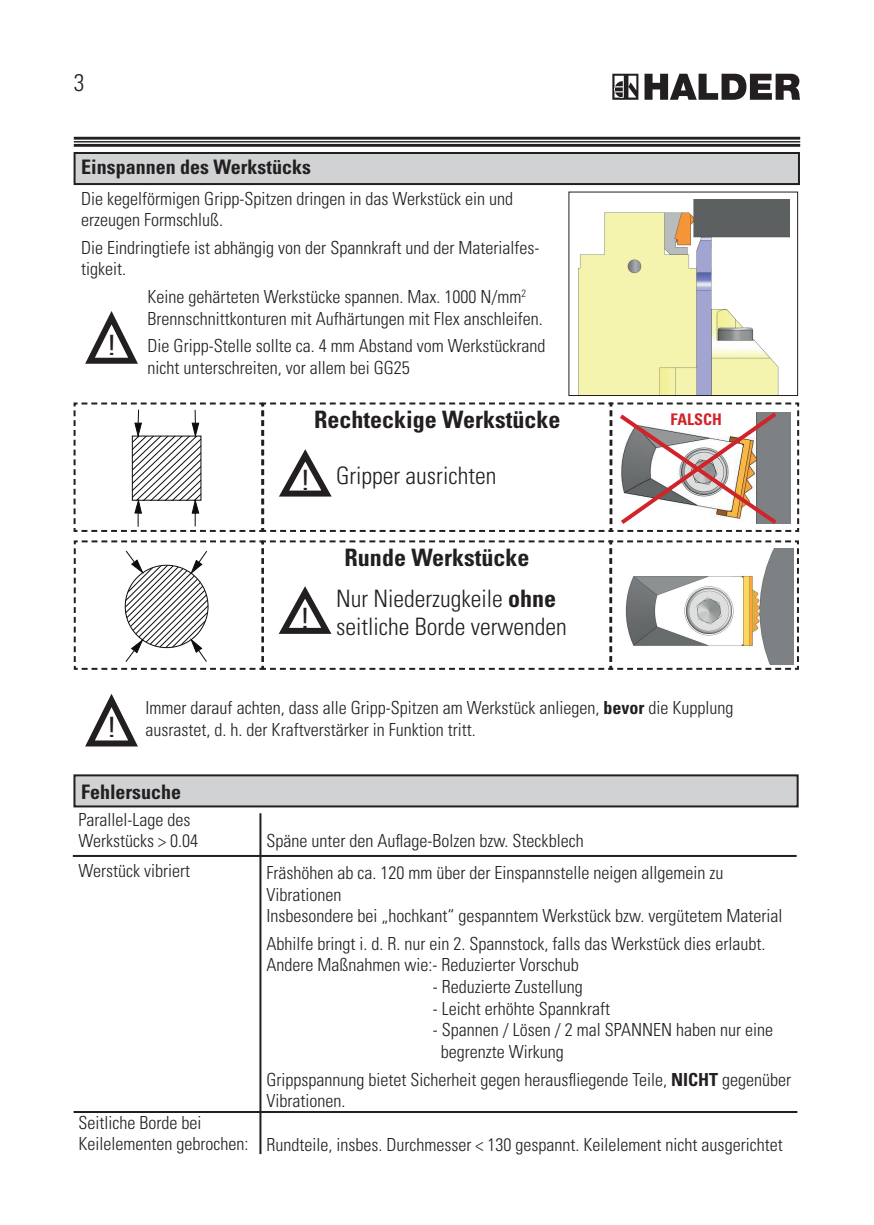
<style>
.page{position:relative;width:874px;height:1225px;background:#fff}
.page>*{position:absolute;margin:0;border:0;box-sizing:border-box;transform-origin:0 0}
.Überschriften{font:300 condensed 28px "Univers LT Std";color:#231f20;scale:1.5 1}
.t1{font:300 condensed 24px/28.8px "Univers LT Std";color:#231f20}
.t2{font:700 condensed 24px "Univers LT Std";color:#231f20}
.Überschriften-2{font:700 condensed 20px "Univers LT Std";color:#231f20}
.t3{font:300 condensed 18px/21.6px "Univers LT Std";color:#231f20}
.hauptüberschrift{font:700 condensed 16px "Univers LT Std";color:#d1232a}
.s1{font-weight:700}
</style>
<div class="page">
<hr style="left:74px;top:137px;width:725px;height:3px;background:#231f20">
<hr style="left:74px;top:141px;width:725px;height:1px;background:#231f20">
<hr style="left:74px;top:144px;width:725px;height:3px;background:#231f20">
<svg style="left:612px;top:74px;width:26px;height:26px"></svg>
<svg style="left:644px;top:74px;width:155px;height:26px"></svg>
<svg style="left:85px;top:311px;width:53px;height:53px"></svg>
<svg style="left:85px;top:694px;width:53px;height:53px"></svg>
<hr style="left:259px;top:813px;width:2px;height:341px;background:#231f20">
<div style="left:74px;top:153px;width:724px;height:31px;background:#d1d2d4"></div>
<div style="left:73px;top:152px;width:726px;height:33px;border:2px solid #231f20"></div>
<div style="left:74px;top:775px;width:723px;height:31px;background:#d1d2d4"></div>
<div style="left:73px;top:774px;width:725px;height:33px;border:2px solid #231f20"></div>
<img style="left:578px;top:200px;width:211px;height:194px">
<svg style="left:73px;top:540px;width:726px;height:130px"></svg>
<svg style="left:261px;top:540px;width:352px;height:130px"></svg>
<img style="left:624px;top:548px;width:168px;height:116px">
<hr style="left:73px;top:855px;width:723px;height:2px;background:#231f20">
<hr style="left:73px;top:1111px;width:724px;height:2px;background:#231f20">
<svg style="left:73px;top:402px;width:726px;height:130px"></svg>
<h2 class="t1" style="left:74px;top:68px;width:12px">3</h2>
<p class="Überschriften-2" style="left:81px;top:155px;width:231px">Einspannen des Werkstücks</p>
<p class="t3" style="left:81px;top:187px;width:433px">Die kegelförmigen Gripp-Spitzen dringen in das Werkstück ein und erzeugen Formschluß.</p>
<p class="t3" style="left:81px;top:237px;width:459px">Die Eindringtiefe ist abhängig von der Spannkraft und der Materialfes&shy;tigkeit.</p>
<p class="t3" style="left:147px;top:286px;width:380px">Keine gehärteten Werkstücke spannen. Max. 1000 N/mm<sup>2</sup></p>
<p class="t3" style="left:147px;top:307px;width:396px">Brennschnittkonturen mit Aufhärtungen mit Flex anschleifen.</p>
<p class="t3" style="left:147px;top:335px;width:399px">Die Gripp-Stelle sollte ca. 4 mm Abstand vom Werkstückrand nicht unterschreiten, vor allem bei GG25</p>
<p class="Überschriften" style="left:105px;top:328px;width:11px">!</p>
<p class="Überschriften" style="left:298px;top:464px;width:11px">!</p>
<p class="t2" style="left:314px;top:404px;width:248px">Rechteckige Werkstücke</p>
<p class="t1" style="left:336px;top:461px;width:161px">Gripper ausrichten</p>
<p class="Überschriften" style="left:298px;top:601px;width:11px">!</p>
<p class="t2" style="left:344px;top:542px;width:186px">Runde Werkstücke</p>
<p class="t1" style="left:336px;top:584px;width:232px">Nur Niederzugkeile <span class="s1">ohne </span>seitliche Borde verwenden</p>
<p class="hauptüberschrift" style="left:670px;top:410px;width:53px">FALSCH</p>
<p class="t3" style="left:145px;top:697px;width:589px">Immer darauf achten, dass alle Gripp-Spitzen am Werkstück anliegen, <span class="s1">bevor</span> die Kupplung</p>
<p class="Überschriften" style="left:105px;top:710px;width:11px">!</p>
<p class="t3" style="left:145px;top:718px;width:331px">ausrastet, d. h. der Kraftverstärker in Funktion tritt.</p>
<p class="Überschriften-2" style="left:81px;top:779px;width:101px">Fehlersuche</p>
<p class="t3" style="left:78px;top:808px;width:113px">Parallel-Lage des</p>
<p class="t3" style="left:78px;top:830px;width:121px">Werkstücks &gt; 0.04</p>
<p class="t3" style="left:78px;top:860px;width:113px">Werstück vibriert</p>
<p class="t3" style="left:78px;top:1111px;width:124px">Seitliche Borde bei</p>
<p class="t3" style="left:78px;top:1133px;width:171px">Keilelementen gebrochen:</p>
<p class="t3" style="left:266px;top:830px;width:318px">Späne unter den Auflage-Bolzen bzw. Steckblech</p>
<p class="t3" style="left:266px;top:862px;width:458px">Fräshöhen ab ca. 120 mm über der Einspannstelle neigen allgemein zu</p>
<p class="t3" style="left:266px;top:883px;width:76px">Vibrationen</p>
<p class="t3" style="left:266px;top:905px;width:517px">Insbesondere bei „hochkant“ gespanntem Werkstück bzw. vergütetem Material</p>
<p class="t3" style="left:266px;top:932px;width:500px">Abhilfe bringt i. d. R. nur ein 2. Spannstock, falls das Werkstück dies erlaubt.</p>
<p class="t3" style="left:266px;top:954px;width:314px">Andere Maßnahmen wie:- Reduzierter Vorschub</p>
<p class="t3" style="left:432px;top:976px;width:151px">- Reduzierte Zustellung</p>
<p class="t3" style="left:432px;top:997px;width:178px">- Leicht erhöhte Spannkraft</p>
<p class="t3" style="left:440px;top:1019px;width:334px;text-indent:-8px">- Spannen / Lösen / 2 mal SPANNEN haben nur eine begrenzte Wirkung</p>
<p class="t3" style="left:266px;top:1068px;width:526px">Grippspannung bietet Sicherheit gegen herausfliegende Teile, <span class="s1">NICHT</span> gegenüber<br>Vibrationen.</p>
<p class="t3" style="left:266px;top:1133px;width:517px">Rundteile, insbes. Durchmesser &lt; 130 gespannt. Keilelement nicht ausgerichtet</p>
</div>
